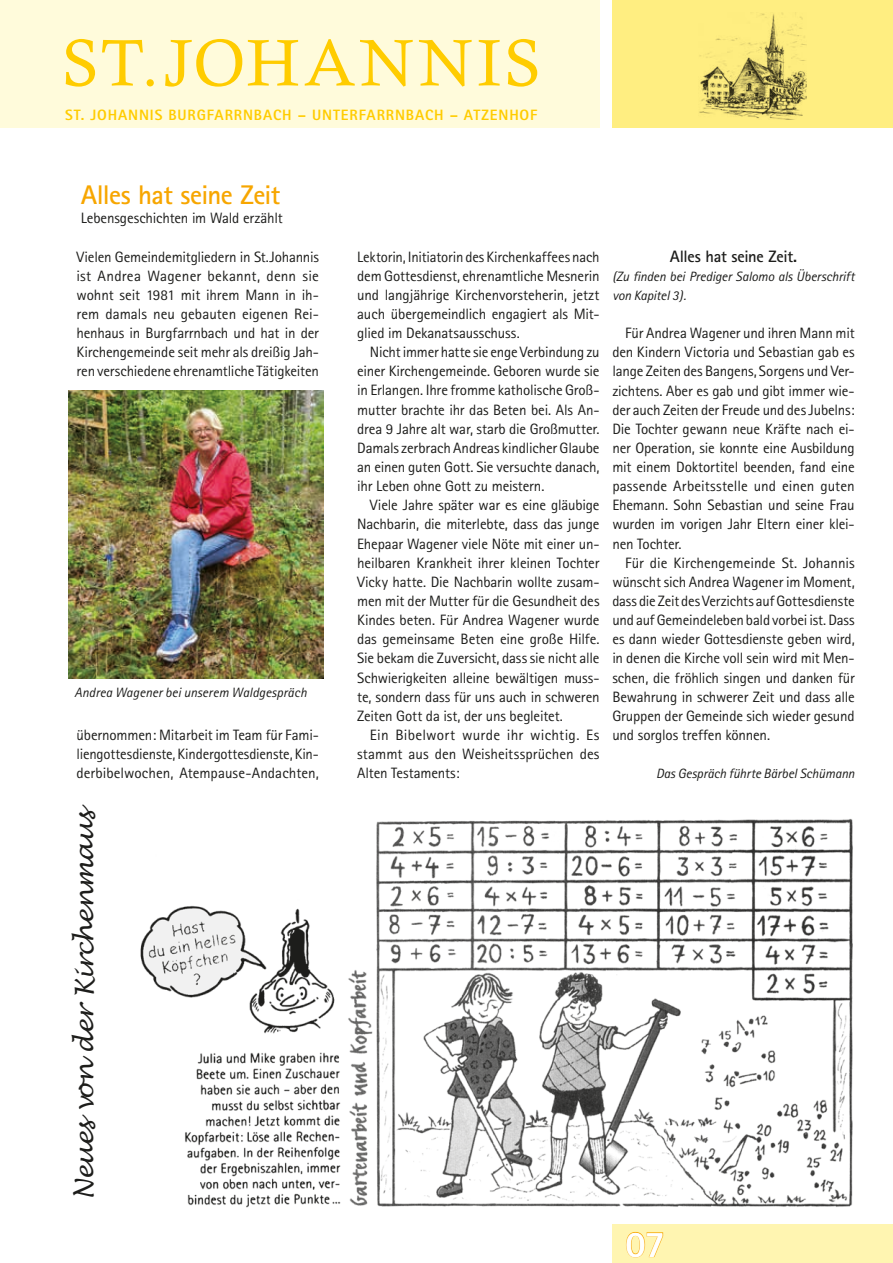
<style>
.page{position:relative;width:893px;height:1263px;background:#fff}
.page>*{position:absolute;margin:0;border:0;box-sizing:border-box;transform-origin:0 0}
.t1{font:66px "Calisto";letter-spacing:.055em;color:#fc0}
.t2{font:800 37.5px "Rotis Sans Serif";color:#fff}
.t3{font:700 27px "Rotis Sans Serif";letter-spacing:-.025em;color:#f7a600}
.t4{font:italic 25.5px "Lucida Handwriting";color:#1d1d1b}
.t5{font:700 16.5px "Rotis Sans Serif";letter-spacing:-.02em;color:#1d1d1b}
.t6{font:15px/19.2px "Rotis Sans Serif";letter-spacing:-.01em;color:#1d1d1b;text-align:justify}
.t7{font:800 15px "Rotis Sans Serif";letter-spacing:.06em;color:#fc0}
.t8{font:italic 13.5px/19.2px "Rotis Sans Serif";letter-spacing:-.005em;color:#1d1d1b}
</style>
<div class="page">
<div style="left:612px;top:1225px;width:281px;height:38px;background:#fff5b1"></div>
<div style="left:612px;top:0;width:281px;height:128px;background:#ffee81"></div>
<div style="left:0;top:0;width:600px;height:128px;background:#fffbdb"></div>
<img style="left:699px;top:13px;width:107px;height:106px">
<svg style="left:626px;top:1232px;width:37px;height:25px"></svg>
<img style="left:140px;top:818px;width:713px;height:389px">
<img style="left:68px;top:390px;width:255px;height:288px">
<h1 class="t1" style="left:62px;top:25px;width:473px">ST.JOHANNIS</h1>
<p class="t7" style="left:65px;top:106px;width:474px">ST. JOHANNIS BURGFARRNBACH – UNTERFARRNBACH – ATZENHOF</p>
<h3 class="t3" style="left:81px;top:178px;width:201px">Alles hat seine Zeit</h3>
<p class="t6" style="left:81px;top:208px;width:203px">Lebensgeschichten im Wald erzählt</p>
<p class="t6" style="left:77px;top:247px;width:244px">Vielen Gemeindemitgliedern in St.Johannis ist Andrea Wagener bekannt, denn sie wohnt seit 1981 mit ihrem Mann in ih&shy;rem damals neu gebauten eigenen Rei&shy;henhaus in Burgfarrnbach und hat in der Kirchengemeinde seit mehr als dreißig Jah&shy;ren verschiedene ehrenamtliche Tätigkeiten</p>
<p class="t8" style="left:74px;top:682px;width:234px">Andrea Wagener bei unserem Waldgespräch</p>
<p class="t6" style="left:77px;top:725px;width:244px">übernommen: Mitarbeit im Team für Fami&shy;liengottesdienste, Kindergottesdienste, Kin&shy;derbibelwochen, Atempause-Andachten,</p>
<h3 class="t4" style="left:69px;top:1200px;width:397px;rotate:-90deg">N eues von der Kirchenmaus</h3>
<p class="t6" style="left:357px;top:247px;width:244px">Lektorin, Initiatorin des Kirchenkaffees nach dem Gottesdienst, ehrenamtliche Mesnerin und langjährige Kirchenvorsteherin, jetzt auch übergemeindlich engagiert als Mit&shy;glied im Dekanatsausschuss.</p>
<p class="t6" style="left:357px;top:342px;width:244px;text-indent:13px">Nicht immer hatte sie enge Verbindung zu einer Kirchengemeinde. Geboren wurde sie in Erlangen. Ihre fromme katholische Groß&shy;mutter brachte ihr das Beten bei. Als An&shy;drea 9 Jahre alt war, starb die Großmutter.<br>Damals zerbrach Andreas kindlicher Glaube an einen guten Gott. Sie versuchte danach, ihr Leben ohne Gott zu meistern.</p>
<p class="t6" style="left:357px;top:496px;width:244px;text-indent:13px">Viele Jahre später war es eine gläubige Nachbarin, die miterlebte, dass das junge Ehepaar Wagener viele Nöte mit einer un&shy;heilbaren Krankheit ihrer kleinen Tochter Vicky hatte. Die Nachbarin wollte zusam&shy;men mit der Mutter für die Gesundheit des Kindes beten. Für Andrea Wagener wurde das gemeinsame Beten eine große Hilfe.<br>Sie bekam die Zuversicht, dass sie nicht alle Schwierigkeiten alleine bewältigen muss&shy;te, sondern dass für uns auch in schweren Zeiten Gott da ist, der uns begleitet.</p>
<p class="t6" style="left:357px;top:725px;width:244px;text-indent:13px">Ein Bibelwort wurde ihr wichtig. Es stammt aus den Weisheitssprüchen des Alten Testaments:</p>
<p class="t5" style="left:670px;top:245px;width:129px">Alles hat seine Zeit.</p>
<p class="t8" style="left:612px;top:267px;width:244px">(Zu finden bei Prediger Salomo als Überschrift von Kapitel 3).</p>
<p class="t6" style="left:612px;top:323px;width:244px;text-indent:13px">Für Andrea Wagener und ihren Mann mit den Kindern Victoria und Sebastian gab es lange Zeiten des Bangens, Sorgens und Ver&shy;zichtens. Aber es gab und gibt immer wie&shy;der auch Zeiten der Freude und des Jubelns:<br>Die Tochter gewann neue Kräfte nach ei&shy;ner Operation, sie konnte eine Ausbildung mit einem Doktortitel beenden, fand eine passende Arbeitsstelle und einen guten Ehemann. Sohn Sebastian und seine Frau wurden im vorigen Jahr Eltern einer klei&shy;nen Tochter.</p>
<p class="t6" style="left:612px;top:553px;width:244px;text-indent:13px">Für die Kirchengemeinde St. Johannis wünscht sich Andrea Wagener im Moment, dass die Zeit des Verzichts auf Gottesdienste und auf Gemeindeleben bald vorbei ist. Dass es dann wieder Gottesdienste geben wird, in denen die Kirche voll sein wird mit Men&shy;schen, die fröhlich singen und danken für Bewahrung in schwerer Zeit und dass alle Gruppen der Gemeinde sich wieder gesund und sorglos treffen können.</p>
<p class="t8" style="left:656px;top:764px;width:200px">Das Gespräch führte Bärbel Schümann</p>
<h2 class="t2" style="left:625px;top:1220px;width:42px">07</h2>
</div>
